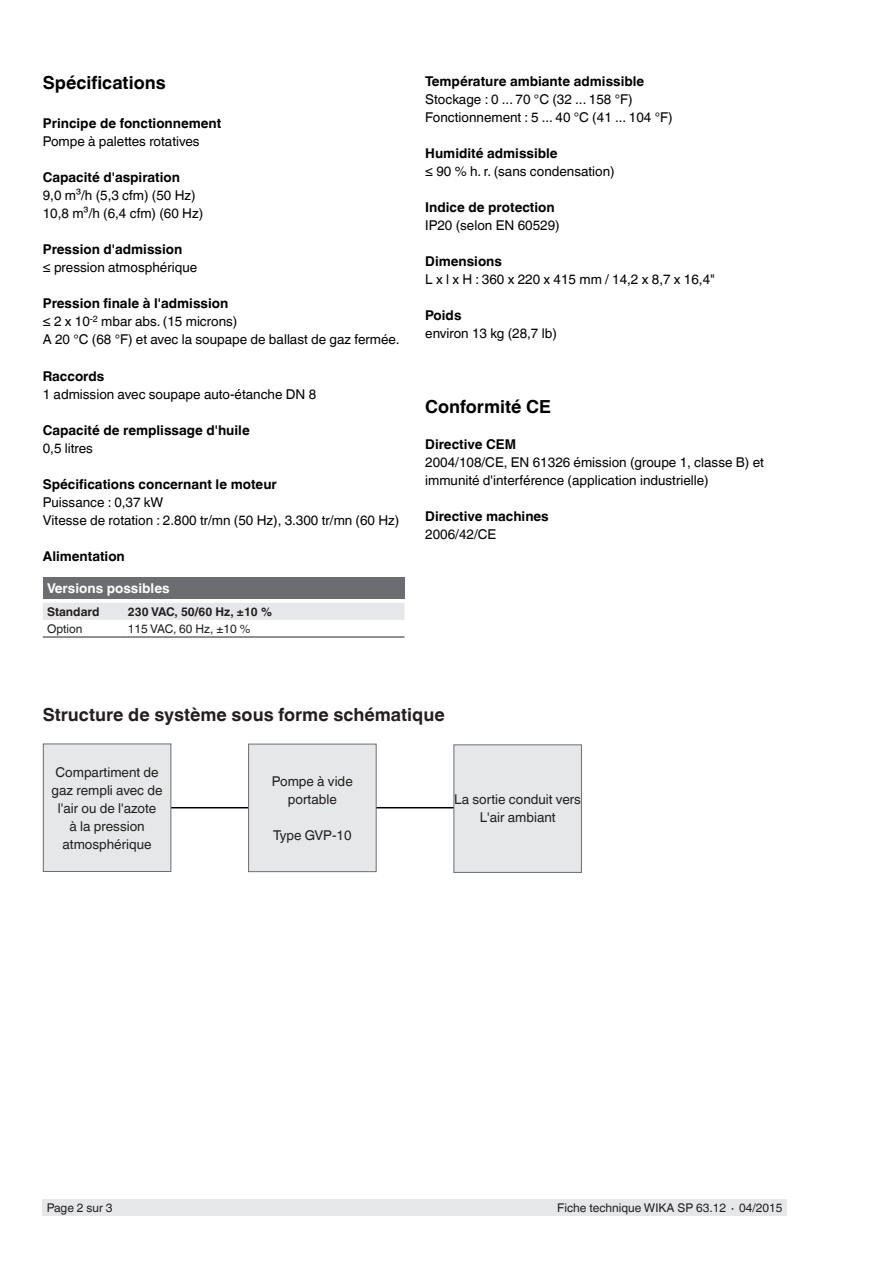
<style>
.page{position:relative;width:893px;height:1263px;background:#fff}
.page>*{position:absolute;margin:0;border:0;box-sizing:border-box;transform-origin:0 0}
.t1{font:700 18px "Helvetica World";color:#231f20}
.t2{font:700 18px "Helvetica World";color:#000}
.t3{font:13.5px/18px "Helvetica World";color:#000}
.t4{font:700 13.5px "Helvetica World";color:#000}
.t5{font:13.5px/18px "Helvetica World";color:#231f20;text-align:center}
.t6{font:700 13.5px "Helvetica World";color:#fff}
.t7{font:12px "Helvetica World";color:#231f20}
.t8{font:700 12px "Helvetica World";color:#231f20}
.s1{font-weight:700}
</style>
<div class="page">
<div style="left:43px;top:1199px;width:744px;height:16px;background:#e6e7e9"></div>
<div style="left:43px;top:577px;width:361px;height:21px;background:#6c6d70"></div>
<div style="left:43px;top:603px;width:361px;height:17px;background:#e6e7e9"></div>
<hr style="left:43px;top:636px;width:85px;height:2px;background:#6c6d70">
<hr style="left:128px;top:636px;width:276px;height:2px;background:#6c6d70">
<hr style="left:163px;top:807px;width:379px;height:1px;background:#000">
<div style="left:43px;top:744px;width:128px;height:127px;background:#e6e7e9"></div>
<div style="left:43px;top:743px;width:128px;height:129px;border:1px solid #6c6d70"></div>
<div style="left:249px;top:744px;width:127px;height:128px;background:#e6e7e9"></div>
<div style="left:248px;top:744px;width:129px;height:128px;border:1px solid #6c6d70"></div>
<div style="left:454px;top:745px;width:127px;height:127px;background:#e6e7e9"></div>
<div style="left:453px;top:744px;width:129px;height:129px;border:1px solid #6c6d70"></div>
<h1 class="t2" style="left:43px;top:73px;width:124px">Spécifications</h1>
<p class="t4" style="left:43px;top:116px;width:180px">Principe de fonctionnement</p>
<p class="t3" style="left:43px;top:133px;width:158px">Pompe à palettes rotatives</p>
<p class="t4" style="left:43px;top:170px;width:139px">Capacité d'aspiration</p>
<p class="t3" style="left:43px;top:187px;width:162px">9,0 m³/h (5,3 cfm) (50 Hz)<br>10,8 m³/h (6,4 cfm) (60 Hz)</p>
<p class="t4" style="left:43px;top:242px;width:141px">Pression d'admission</p>
<p class="t3" style="left:43px;top:259px;width:156px">≤ pression atmosphérique</p>
<p class="t3" style="left:43px;top:295px;width:358px"><span class="s1">Pression finale à l'admission<br></span>≤ 2 x 10<sup>-2</sup> mbar abs. (15 microns)<br>A 20 °C (68 °F) et avec la soupape de ballast de gaz fermée.</p>
<p class="t4" style="left:43px;top:368px;width:63px">Raccords</p>
<p class="t3" style="left:43px;top:385px;width:275px">1 admission avec soupape auto-étanche DN 8</p>
<p class="t4" style="left:43px;top:422px;width:208px">Capacité de remplissage d'huile</p>
<p class="t3" style="left:43px;top:439px;width:52px">0,5 litres</p>
<p class="t4" style="left:43px;top:476px;width:236px">Spécifications concernant le moteur</p>
<p class="t3" style="left:43px;top:493px;width:358px">Puissance : 0,37 kW<br>Vitesse de rotation : 2.800 tr/mn (50 Hz), 3.300 tr/mn (60 Hz)</p>
<p class="t4" style="left:43px;top:548px;width:84px">Alimentation</p>
<p class="t6" style="left:47px;top:580px;width:124px">Versions possibles</p>
<p class="t8" style="left:47px;top:604px;width:54px">Standard</p>
<p class="t8" style="left:128px;top:604px;width:146px">230 VAC, 50/60 Hz, ±10 %</p>
<p class="t7" style="left:47px;top:622px;width:37px">Option</p>
<p class="t7" style="left:128px;top:622px;width:124px">115 VAC, 60 Hz, ±10 %</p>
<p class="t4" style="left:425px;top:74px;width:221px">Température ambiante admissible</p>
<p class="t3" style="left:425px;top:91px;width:249px">Stockage : 0 ... 70 °C (32 ... 158 °F)<br>Fonctionnement : 5 ... 40 °C (41 ... 104 °F)</p>
<p class="t4" style="left:425px;top:146px;width:134px">Humidité admissible</p>
<p class="t3" style="left:425px;top:163px;width:191px">≤ 90 % h. r. (sans condensation)</p>
<p class="t4" style="left:425px;top:200px;width:131px">Indice de protection</p>
<p class="t3" style="left:425px;top:217px;width:136px">IP20 (selon EN 60529)</p>
<p class="t4" style="left:425px;top:254px;width:78px">Dimensions</p>
<p class="t3" style="left:425px;top:271px;width:291px">L x l x H : 360 x 220 x 415 mm / 14,2 x 8,7 x 16,4"</p>
<p class="t4" style="left:425px;top:308px;width:38px">Poids</p>
<p class="t3" style="left:425px;top:325px;width:133px">environ 13 kg (28,7 lb)</p>
<h1 class="t2" style="left:425px;top:396px;width:127px">Conformité CE</h1>
<p class="t4" style="left:425px;top:437px;width:92px">Directive CEM</p>
<p class="t3" style="left:425px;top:454px;width:340px">2004/108/CE, EN 61326 émission (groupe 1, classe B) et immunité d'interférence (application industrielle)</p>
<p class="t4" style="left:425px;top:509px;width:125px">Directive machines</p>
<p class="t3" style="left:425px;top:526px;width:73px">2006/42/CE</p>
<h1 class="t1" style="left:43px;top:704px;width:404px">Structure de système sous forme schématique</h1>
<p class="t5" style="left:52px;top:763px;width:113px">Compartiment de gaz rempli avec de l'air ou de l'azote<br>à la pression atmosphérique</p>
<p class="t5" style="left:272px;top:772px;width:82px">Pompe à vide portable</p>
<p class="t5" style="left:273px;top:826px;width:80px">Type GVP-10</p>
<p class="t5" style="left:454px;top:791px;width:128px">La sortie conduit vers<br>L'air ambiant</p>
<p class="t7" style="left:47px;top:1200px;width:67px">Page 2 sur 3</p>
<p class="t7" style="left:557px;top:1200px;width:227px">Fiche technique WIKA SP 63.12 ∙ 04/2015</p>
</div>
